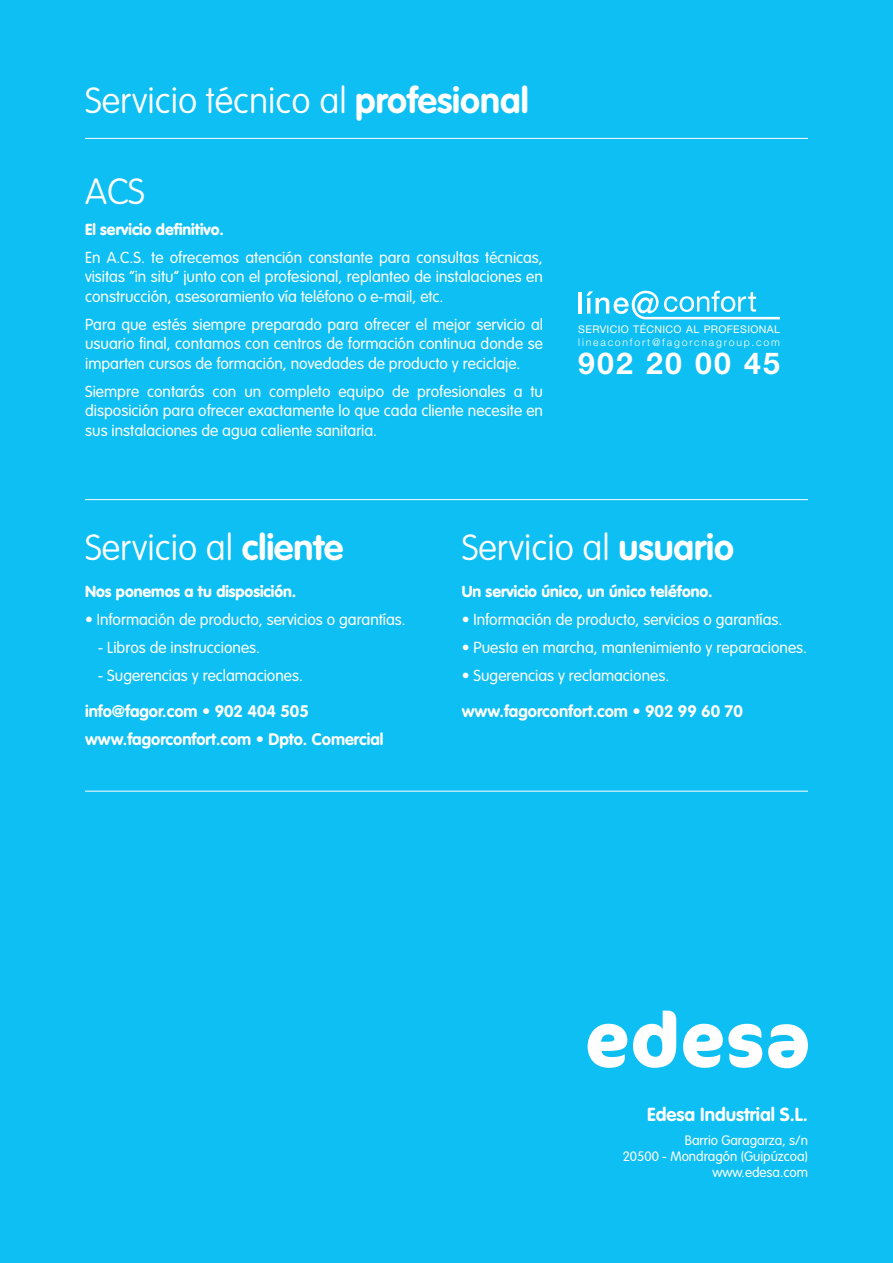
<style>
.page{position:relative;width:893px;height:1263px;background:#0dbff2}
.page>*{position:absolute;margin:0;border:0;box-sizing:border-box;transform-origin:0 0}
.t1{font:100 35.85px "VAG Rounded Std";color:#fff}
.t2{font:700 30.15px "Helvetica Neue LT Std";letter-spacing:.07em;color:#fff}
.t3{font:700 18.75px "VAG Rounded Std";color:#fff}
.t4{font:700 16.5px/28px "VAG Rounded Std";color:#fff}
.t5{font:300 15.75px/19.5px "VAG Rounded Std";color:#fff;text-align:justify}
.t6{font:900 15.75px "VAG Rounded Std";color:#fff}
.t7{font:300 13.5px/16.2px "VAG Rounded Std";color:#fff;text-align:right}
.t8{font:300 10.5px "Helvetica Neue LT Std";letter-spacing:.165em;color:#fff}
.t9{font:10.5px "Helvetica Neue LT Std";letter-spacing:.035em;color:#fff}
.s1{font-weight:700}
</style>
<div class="page">
<hr style="left:85px;top:499px;width:723px;height:1px;background:#fff">
<svg style="left:588px;top:1010px;width:220px;height:58px"></svg>
<hr style="left:85px;top:138px;width:723px;height:1px;background:#fff">
<hr style="left:85px;top:791px;width:723px;height:1px;background:#fff">
<hr style="left:578px;top:292px;width:4px;height:22px;background:#fff">
<svg style="left:586px;top:291px;width:194px;height:28px"></svg>
<h1 class="t1" style="left:85px;top:80px;width:445px">Servicio técnico al <span class="s1">profesional</span></h1>
<h1 class="t1" style="left:85px;top:171px;width:61px">ACS</h1>
<p class="t6" style="left:85px;top:219px;width:140px">El servicio definitivo.</p>
<p class="t5" style="left:85px;top:248px;width:459px">En A.C.S. te ofrecemos atención constante para consultas técnicas, visitas “in situ” junto con el profesional, replanteo de instalaciones en construcción, asesoramiento vía teléfono o e-mail, etc.</p>
<p class="t5" style="left:85px;top:315px;width:459px">Para que estés siempre preparado para ofrecer el mejor servicio al usuario final, contamos con centros de formación continua donde se imparten cursos de formación, novedades de producto y reciclaje.</p>
<p class="t5" style="left:85px;top:382px;width:459px">Siempre contarás con un completo equipo de profesionales a tu disposición para ofrecer exactamente lo que cada cliente necesite en sus instalaciones de agua caliente sanitaria.</p>
<p class="t9" style="left:578px;top:323px;width:203px">SERVICIO TÉCNICO AL PROFESIONAL</p>
<p class="t8" style="left:578px;top:336px;width:203px">lineaconfort@fagorcnagroup.com</p>
<h2 class="t2" style="left:578px;top:344px;width:203px">902 20 00 45</h2>
<h1 class="t1" style="left:85px;top:526px;width:260px">Servicio al <span class="s1">cliente</span></h1>
<h1 class="t1" style="left:462px;top:526px;width:274px">Servicio al <span class="s1">usuario</span></h1>
<p class="t6" style="left:85px;top:582px;width:213px">Nos ponemos a tu disposición.</p>
<p class="t5" style="left:85px;top:610px;width:322px">• Información de producto, servicios o garantías.</p>
<p class="t5" style="left:98px;top:638px;width:164px">- Libros de instrucciones.</p>
<p class="t5" style="left:98px;top:666px;width:207px">- Sugerencias y reclamaciones.</p>
<p class="t4" style="left:85px;top:698px;width:300px">info@fagor.com • 902 404 505 www.fagorconfort.com • Dpto. Comercial</p>
<p class="t6" style="left:462px;top:582px;width:252px">Un servicio único, un único teléfono.</p>
<p class="t5" style="left:462px;top:610px;width:322px">• Información de producto, servicios o garantías.</p>
<p class="t5" style="left:462px;top:638px;width:347px">• Puesta en marcha, mantenimiento y reparaciones.</p>
<p class="t5" style="left:462px;top:666px;width:209px">• Sugerencias y reclamaciones.</p>
<p class="t4" style="left:462px;top:698px;width:283px">www.fagorconfort.com • 902 99 60 70</p>
<p class="t3" style="left:647px;top:1104px;width:162px">Edesa Industrial S.L.</p>
<p class="t7" style="left:623px;top:1132px;width:187px">Barrio Garagarza, s/n<br>20500 - Mondragón (Guipúzcoa) www.edesa.com</p>
</div>
